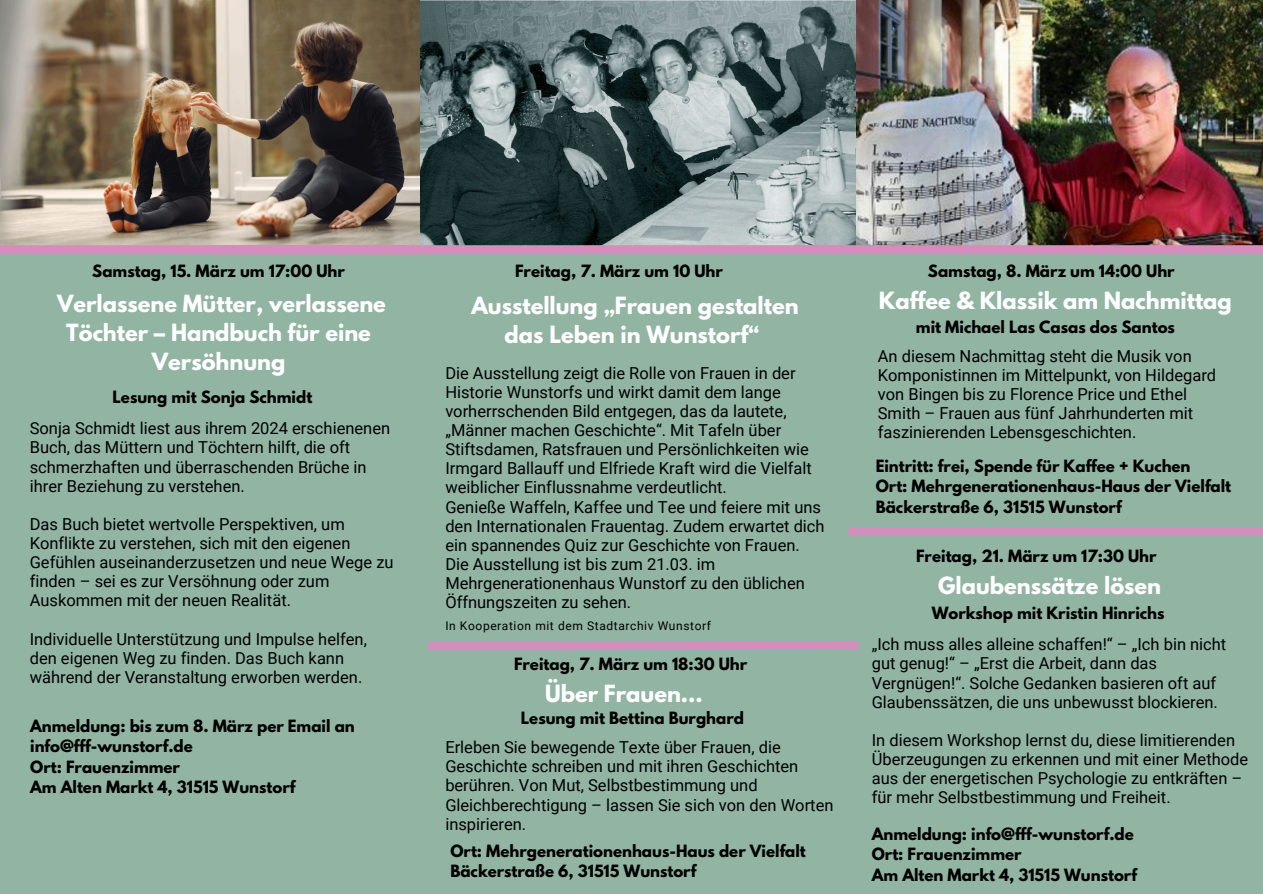
<style>
.page{position:relative;width:1263px;height:894px;background:#fff}
.page>*{position:absolute;margin:0;border:0;box-sizing:border-box;transform-origin:0 0}
.t1{font:700 21px/29.2px "League Spartan";color:#fff;text-align:center}
.t2{font:16.5px/19.2px "Roboto";color:#000}
.t3{font:700 15px/20.2px "League Spartan";color:#000}
.t4{font:12px "Roboto";letter-spacing:.05em;color:#000}
</style>
<div class="page">
<div style="left:0;top:0;width:1263px;height:893px;background:#91b4a3"></div>
<img style="left:855px;top:0;width:408px;height:245px">
<div style="left:848px;top:526px;width:415px;height:9px;background:#d28fbc"></div>
<div style="left:428px;top:640px;width:431px;height:10px;background:#d28fbc"></div>
<img style="left:0;top:0;width:421px;height:245px">
<div style="left:0;top:245px;width:421px;height:9px;background:#d28fbc"></div>
<img style="left:421px;top:0;width:434px;height:245px">
<div style="left:214px;top:245px;width:1049px;height:9px;background:#d28fbc"></div>
<p class="t3" style="left:92px;top:263px;width:254px">Samstag, 15. März um 17:00 Uhr</p>
<h2 class="t1" style="left:57px;top:291px;width:330px">Verlassene Mütter, verlassene<br>Töchter – Handbuch für eine<br>Versöhnung</h2>
<h3 class="t3" style="left:113px;top:388px;width:201px">Lesung mit Sonja Schmidt</h3>
<h1 class="t2" style="left:30px;top:419px;width:362px">Sonja Schmidt liest aus ihrem 2024 erschienenen Buch, das Müttern und Töchtern hilft, die oft schmerzhaften und überraschenden Brüche in ihrer Beziehung zu verstehen.</h1>
<h2 class="t2" style="left:30px;top:514px;width:365px">Das Buch bietet wertvolle Perspektiven, um Konflikte zu verstehen, sich mit den eigenen Gefühlen auseinanderzusetzen und neue Wege zu finden – sei es zur Versöhnung oder zum Auskommen mit der neuen Realität.</h2>
<p class="t2" style="left:30px;top:629px;width:339px">Individuelle Unterstützung und Impulse helfen, den eigenen Weg zu finden. Das Buch kann während der Veranstaltung erworben werden.</p>
<p class="t3" style="left:30px;top:717px;width:326px">Anmeldung: bis zum 8. März per Email an info@fff-wunstorf.de<br>Ort: Frauenzimmer<br>Am Alten Markt 4, 31515 Wunstorf</p>
<h1 class="t3" style="left:515px;top:263px;width:209px">Freitag, 7. März um 10 Uhr</h1>
<h1 class="t1" style="left:471px;top:294px;width:329px">Ausstellung „Frauen gestalten das Leben in Wunstorf“</h1>
<h2 class="t2" style="left:445px;top:363px;width:381px">Die Ausstellung zeigt die Rolle von Frauen in der Historie Wunstorfs und wirkt damit dem lange vorherrschenden Bild entgegen, das da lautete, „Männer machen Geschichte“. Mit Tafeln über Stiftsdamen, Ratsfrauen und Persönlichkeiten wie Irmgard Ballauff und Elfriede Kraft wird die Vielfalt weiblicher Einflussnahme verdeutlicht.<br>Genieße Waffeln, Kaffee und Tee und feiere mit uns den Internationalen Frauentag. Zudem erwartet dich ein spannendes Quiz zur Geschichte von Frauen.<br>Die Ausstellung ist bis zum 21.03. im Mehrgenerationenhaus Wunstorf zu den üblichen Öffnungszeiten zu sehen.</h2>
<p class="t4" style="left:445px;top:619px;width:267px">In Kooperation mit dem Stadtarchiv Wunstorf</p>
<p class="t3" style="left:514px;top:655px;width:235px">Freitag, 7. März um 18:30 Uhr</p>
<p class="t1" style="left:545px;top:681px;width:159px">Über Frauen...</p>
<h3 class="t3" style="left:521px;top:709px;width:225px">Lesung mit Bettina Burghard</h3>
<p class="t2" style="left:445px;top:737px;width:390px">Erleben Sie bewegende Texte über Frauen, die Geschichte schreiben und mit ihren Geschichten berühren. Von Mut, Selbstbestimmung und Gleichberechtigung – lassen Sie sich von den Worten inspirieren.</p>
<p class="t3" style="left:450px;top:842px;width:357px">Ort: Mehrgenerationenhaus-Haus der Vielfalt<br>Bäckerstraße 6, 31515 Wunstorf</p>
<h2 class="t3" style="left:928px;top:263px;width:248px">Samstag, 8. März um 14:00 Uhr</h2>
<h2 class="t1" style="left:879px;top:289px;width:355px">Kaffee &amp; Klassik am Nachmittag</h2>
<h2 class="t3" style="left:916px;top:318px;width:260px">mit Michael Las Casas dos Santos</h2>
<p class="t2" style="left:878px;top:346px;width:340px">An diesem Nachmittag steht die Musik von Komponistinnen im Mittelpunkt, von Hildegard von Bingen bis zu Florence Price und Ethel Smith – Frauen aus fünf Jahrhunderten mit faszinierenden Lebensgeschichten.</p>
<h1 class="t3" style="left:876px;top:457px;width:357px">Eintritt: frei, Spende für Kaffee + Kuchen<br>Ort: Mehrgenerationenhaus-Haus der Vielfalt<br>Bäckerstraße 6, 31515 Wunstorf</h1>
<h2 class="t3" style="left:916px;top:547px;width:242px">Freitag, 21. März um 17:30 Uhr</h2>
<h3 class="t1" style="left:938px;top:573px;width:225px">Glaubenssätze lösen</h3>
<h3 class="t3" style="left:932px;top:604px;width:234px">Workshop mit Kristin Hinrichs</h3>
<h3 class="t2" style="left:872px;top:634px;width:356px">„Ich muss alles alleine schaffen!“ – „Ich bin nicht gut genug!“ – „Erst die Arbeit, dann das Vergnügen!“. Solche Gedanken basieren oft auf Glaubenssätzen, die uns unbewusst blockieren.</h3>
<h3 class="t2" style="left:872px;top:730px;width:378px">In diesem Workshop lernst du, diese limitierenden Überzeugungen zu erkennen und mit einer Methode aus der energetischen Psychologie zu entkräften – für mehr Selbstbestimmung und Freiheit.</h3>
<h3 class="t3" style="left:872px;top:825px;width:267px">Anmeldung: info@fff-wunstorf.de<br>Ort: Frauenzimmer<br>Am Alten Markt 4, 31515 Wunstorf</h3>
</div>
